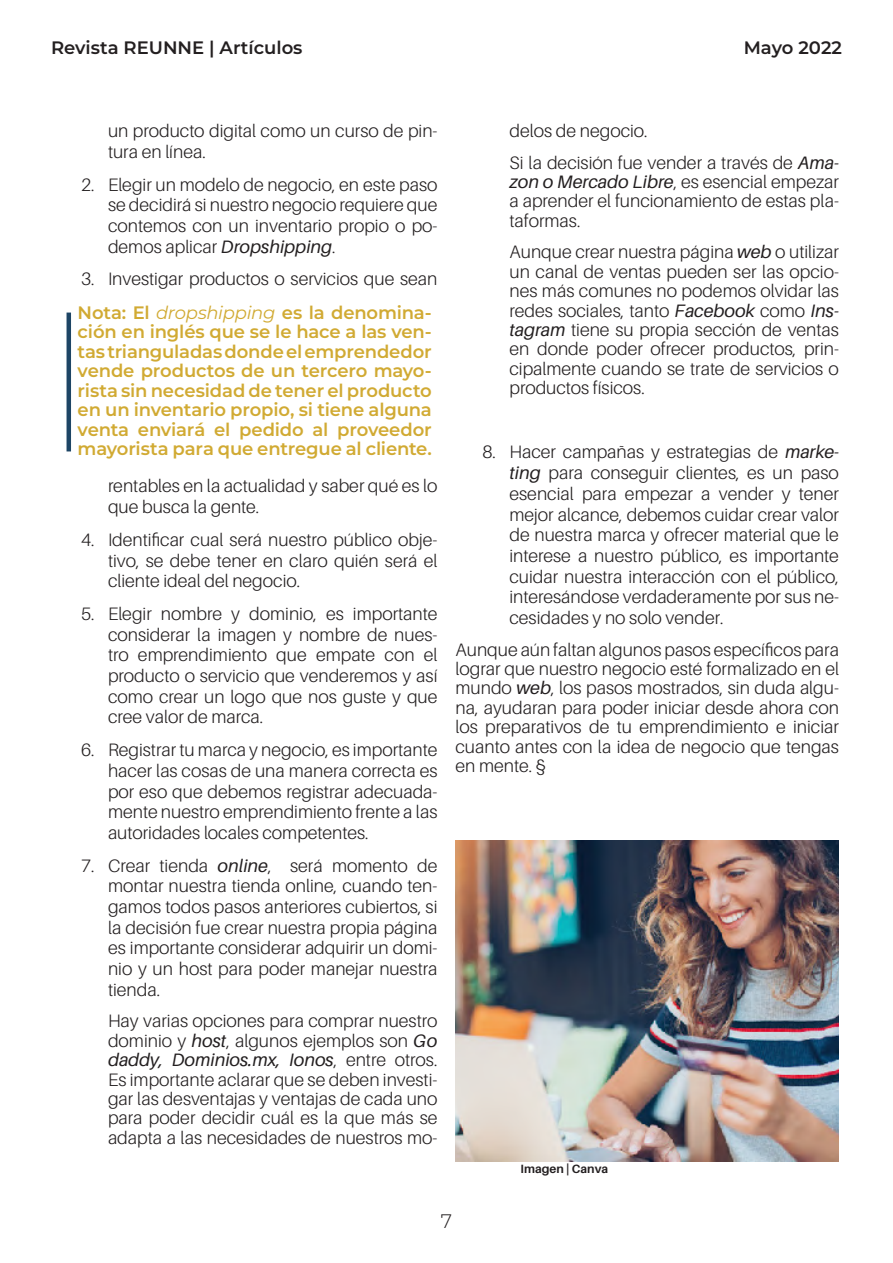
<style>
.page{position:relative;width:893px;height:1263px;background:#fff}
.page>*{position:absolute;margin:0;border:0;box-sizing:border-box;transform-origin:0 0}
.t1{font:100 19.5px "Montserrat";color:#231f20}
.t2{font:300 18px/20.7px "Aileron";color:#231f20;text-align:justify}
.t3{font:100 18px/19.5px "Montserrat";letter-spacing:-.01em;color:#d1aa33;text-align:justify}
.t4{font:100 18px "Montserrat";color:#231f20}
.t5{font:700 12px "Aileron";color:#231f20}
.s1{font-weight:400;font-style:italic}
.s2{font-style:italic}
</style>
<div class="page">
<img style="left:455px;top:841px;width:384px;height:320px">
<hr style="left:67px;top:313px;width:4px;height:138px;background:#1d4565">
<p class="t4" style="left:51px;top:36px;width:253px">Revista REUNNE | Artículos</p>
<p class="t4" style="left:744px;top:36px;width:100px">Mayo 2022</p>
<p class="t2" style="left:108px;top:121px;width:331px">un producto digital como un curso de pin&shy;tura en línea.</p>
<p class="t2" style="left:108px;top:174px;width:331px;text-indent:-27px">2. Elegir un modelo de negocio, en este paso se decidirá si nuestro negocio requiere que contemos con un inventario propio o po&shy;demos aplicar <span class="s1">Dropshipping</span>.</p>
<p class="t2" style="left:81px;top:269px;width:358px">3. Investigar productos o servicios que sean</p>
<p class="t3" style="left:78px;top:302px;width:356px">Nota: El <span class="s2">dropshipping</span> es la denomina&shy;ción en inglés que se le hace a las ven&shy;tas trianguladas donde el emprendedor vende productos de un tercero mayo&shy;rista sin necesidad de tener el producto en un inventario propio, si tiene alguna venta enviará el pedido al proveedor mayorista para que entregue al cliente.</p>
<p class="t2" style="left:108px;top:476px;width:331px">rentables en la actualidad y saber qué es lo que busca la gente.</p>
<p class="t2" style="left:108px;top:529px;width:331px;text-indent:-27px">4. Identificar cual será nuestro público obje&shy;tivo, se debe tener en claro quién será el cliente ideal del negocio.</p>
<p class="t2" style="left:108px;top:603px;width:331px;text-indent:-27px">5. Elegir nombre y dominio, es importante considerar la imagen y nombre de nues&shy;tro emprendimiento que empate con el producto o servicio que venderemos y así como crear un logo que nos guste y que cree valor de marca.</p>
<p class="t2" style="left:108px;top:740px;width:331px;text-indent:-27px">6. Registrar tu marca y negocio, es importante hacer las cosas de una manera correcta es por eso que debemos registrar adecuada&shy;mente nuestro emprendimiento frente a las autoridades locales competentes.</p>
<p class="t2" style="left:108px;top:855px;width:331px;text-indent:-27px">7. Crear tienda <span class="s1">online</span>, será momento de montar nuestra tienda online, cuando ten&shy;gamos todos pasos anteriores cubiertos, si la decisión fue crear nuestra propia página es importante considerar adquirir un domi&shy;nio y un host para poder manejar nuestra tienda.</p>
<p class="t2" style="left:108px;top:1011px;width:331px;line-height:19.4px">Hay varias opciones para comprar nuestro dominio y <span class="s1">host</span>, algunos ejemplos son <span class="s1">Go daddy, Dominios.mx, Ionos</span>, entre otros.<br>Es importante aclarar que se deben investi&shy;gar las desventajas y ventajas de cada uno para poder decidir cuál es la que más se adapta a las necesidades de nuestros mo-</p>
<p class="t2" style="left:509px;top:121px;width:140px">delos de negocio.</p>
<p class="t2" style="left:509px;top:153px;width:331px;line-height:19.4px">Si la decisión fue vender a través de <span class="s1">Ama&shy;zon o Mercado Libre</span>, es esencial empezar a aprender el funcionamiento de estas pla&shy;taformas.</p>
<p class="t2" style="left:509px;top:242px;width:331px;line-height:19.5px">Aunque crear nuestra página <span class="s1">web</span> o utilizar un canal de ventas pueden ser las opcio&shy;nes más comunes no podemos olvidar las redes sociales, tanto <span class="s1">Facebook</span> como <span class="s1">Ins&shy;tagram</span> tiene su propia sección de ventas en donde poder ofrecer productos, prin&shy;cipalmente cuando se trate de servicios o productos físicos.</p>
<p class="t2" style="left:509px;top:442px;width:331px;text-indent:-27px">8. Hacer campañas y estrategias de <span class="s1">marke&shy;ting</span> para conseguir clientes, es un paso esencial para empezar a vender y tener mejor alcance, debemos cuidar crear valor de nuestra marca y ofrecer material que le interese a nuestro público, es importante cuidar nuestra interacción con el público, interesándose verdaderamente por sus ne&shy;cesidades y no solo vender.</p>
<p class="t2" style="left:455px;top:640px;width:385px;line-height:19.5px">Aunque aún faltan algunos pasos específicos para lograr que nuestro negocio esté formalizado en el mundo <span class="s1">web</span>, los pasos mostrados, sin duda algu&shy;na, ayudaran para poder iniciar desde ahora con los preparativos de tu emprendimiento e iniciar cuanto antes con la idea de negocio que tengas en mente. §</p>
<p class="t5" style="left:520px;top:1162px;width:89px">Imagen | Canva</p>
<p class="t1" style="left:441px;top:1208px;width:13px">7</p>
</div>
